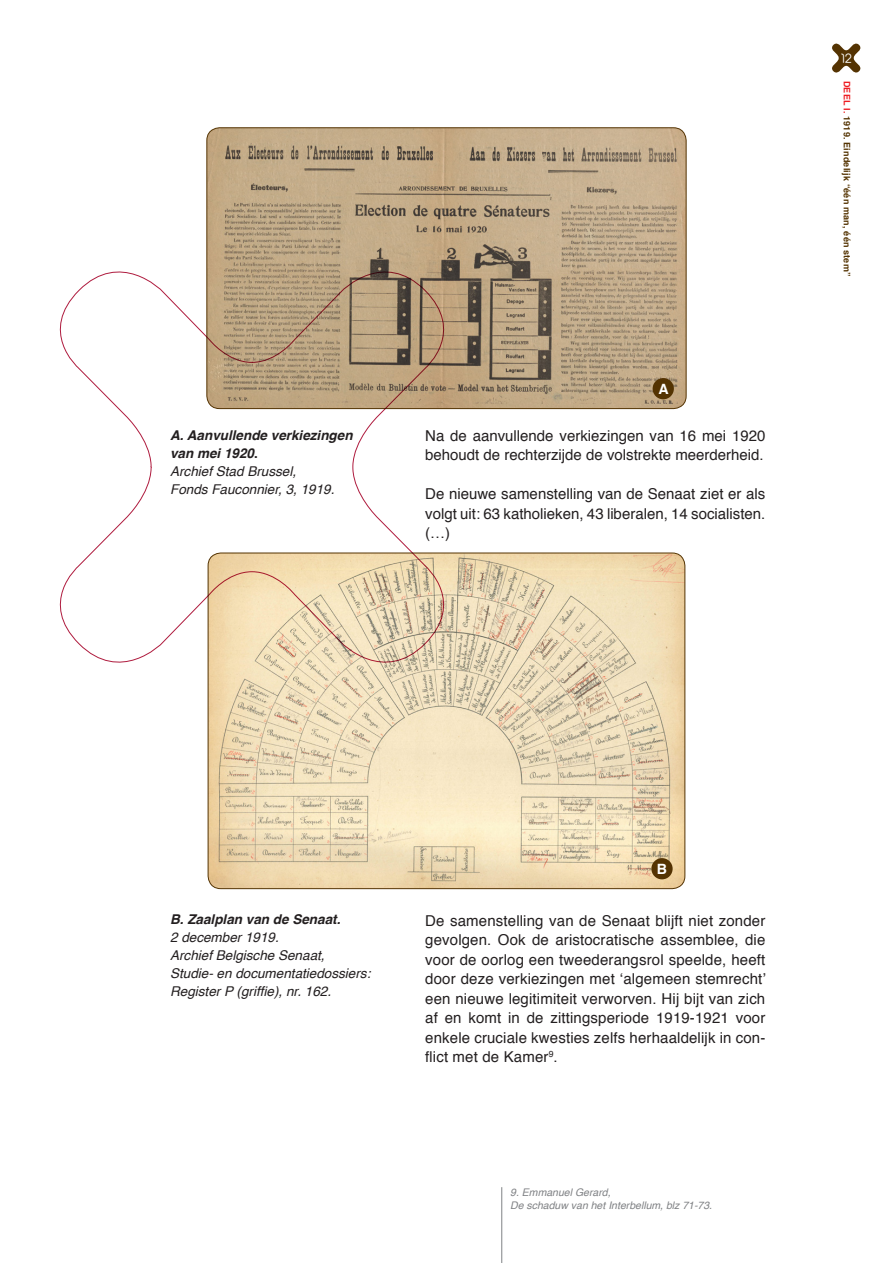
<style>
.page{position:relative;width:893px;height:1263px;background:#fff}
.page>*{position:absolute;margin:0;border:0;box-sizing:border-box;transform-origin:0 0}
.t1{font:15px/19.5px "Helvetica";color:#231f20;text-align:justify}
.t2{font:700 14.1px "Helvetica";color:#fff}
.t3{font:italic 13.5px/18px "Helvetica";color:#231f20}
.t4{font:italic 700 13.5px/18px "Helvetica";color:#231f20}
.t5{font:12px "Abeatby Kai";color:#fff}
.t6{font:italic 10.5px "Helvetica";color:#808285}
.t7{font:700 9px "Helvetica";letter-spacing:.02em;color:#543302}
.s1{font-style:normal}
.s2{color:#ee1d23}
</style>
<div class="page">
<img style="left:207px;top:128px;width:479px;height:281px">
<img style="left:208px;top:553px;width:477px;height:336px">
<svg style="left:832px;top:43px;width:29px;height:30px"></svg>
<hr style="left:501px;top:1187px;width:1px;height:76px;background:#808285">
<svg style="left:59px;top:270px;width:386px;height:394px"></svg>
<div style="left:653px;top:378px;width:21px;height:21px;background:#543302;border-radius:50%"></div>
<div style="left:651px;top:858px;width:22px;height:21px;background:#543302;border-radius:50%"></div>
<p class="t4" style="left:170px;top:426px;width:184px">A. Aanvullende verkiezingen van mei 1920<span class="s1">.</span></p>
<p class="t3" style="left:170px;top:462px;width:128px">Archief Stad Brussel,</p>
<p class="t3" style="left:170px;top:480px;width:166px">Fonds Fauconnier, 3, 1919.</p>
<p class="t2" style="left:658px;top:377px;width:12px">A</p>
<p class="t1" style="left:425px;top:426px;width:342px">Na de aanvullende verkiezingen van 16 mei 1920 behoudt de rechterzijde de volstrekte meerderheid.</p>
<p class="t1" style="left:425px;top:485px;width:342px">De nieuwe samenstelling van de Senaat ziet er als volgt uit: 63 katholieken, 43 liberalen, 14 socialisten. (…)</p>
<p class="t5" style="left:841px;top:53px;width:12px">12</p>
<p class="t7" style="left:854px;top:81px;width:197px;rotate:90deg"><span class="s2">DEEL I.</span> 1919. Eindelijk “één man, één stem”</p>
<p class="t4" style="left:170px;top:911px;width:172px">B. Zaalplan van de Senaat.</p>
<p class="t3" style="left:170px;top:929px;width:110px">2 december 1919.</p>
<p class="t3" style="left:170px;top:947px;width:156px">Archief Belgische Senaat,</p>
<p class="t3" style="left:170px;top:965px;width:202px">Studie- en documentatiedossiers:<br>Register P (griffie), nr. 162.</p>
<p class="t2" style="left:657px;top:857px;width:12px">B</p>
<p class="t1" style="left:425px;top:911px;width:342px">De samenstelling van de Senaat blijft niet zonder gevolgen. Ook de aristocratische assemblee, die voor de oorlog een tweederangsrol speelde, heeft door deze verkiezingen met ‘algemeen stemrecht’ een nieuwe legitimiteit verworven. Hij bijt van zich af en komt in de zittingsperiode 1919-1921 voor enkele cruciale kwesties zelfs herhaaldelijk in con&shy;flict met de Kamer<sup>9</sup>.</p>
<p class="t6" style="left:510px;top:1184px;width:102px">9. Emmanuel Gerard,</p>
<p class="t6" style="left:510px;top:1197px;width:203px">De schaduw van het Interbellum, blz 71-73.</p>
</div>
